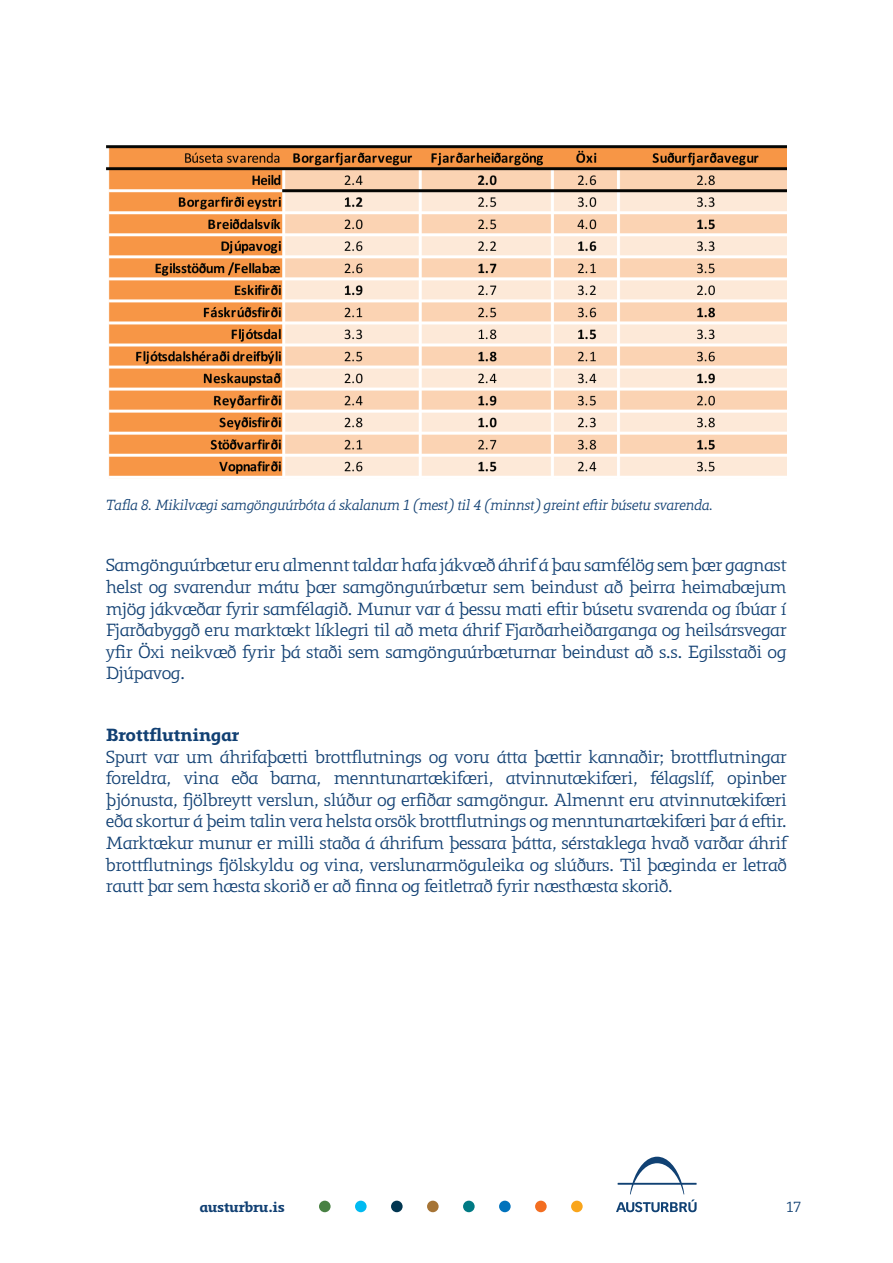
<style>
.page{position:relative;width:893px;height:1263px;background:#fff}
.page>*{position:absolute;margin:0;border:0;box-sizing:border-box;transform-origin:0 0}
.t1{font:18px/21.6px "Regime Pipar B";color:#114073;text-align:justify}
.t2{font:500 18px "Regime Pipar B";color:#114073}
.t3{font:italic 15px "Regime Pipar B";color:#114073}
.t4{font:15px "Regime Pipar B";color:#114073}
.t5{font:500 14.55px "Regime Pipar B";color:#114073}
</style>
<div class="page">
<svg style="left:616px;top:1157px;width:81px;height:55px"></svg>
<svg style="left:319px;top:1201px;width:12px;height:11px"></svg>
<svg style="left:355px;top:1201px;width:12px;height:11px"></svg>
<div style="left:391px;top:1201px;width:12px;height:11px;background:#013651;border-radius:50%"></div>
<svg style="left:427px;top:1201px;width:12px;height:11px"></svg>
<div style="left:463px;top:1201px;width:12px;height:11px;background:#007a84;border-radius:50%"></div>
<svg style="left:499px;top:1201px;width:12px;height:11px"></svg>
<svg style="left:535px;top:1201px;width:12px;height:11px"></svg>
<svg style="left:571px;top:1201px;width:12px;height:11px"></svg>
<img style="left:106px;top:145px;width:680px;height:331px">
<p class="t3" style="left:106px;top:496px;width:609px">Tafla 8. Mikilvægi samgönguúrbóta á skalanum 1 (mest) til 4 (minnst) greint eftir búsetu svarenda.</p>
<p class="t1" style="left:106px;top:554px;width:682px">Samgönguúrbætur eru almennt taldar hafa jákvæð áhrif á þau samfélög sem þær gagnast helst og svarendur mátu þær samgönguúrbætur sem beindust að þeirra heimabæjum mjög jákvæðar fyrir samfélagið. Munur var á þessu mati eftir búsetu svarenda og íbúar í Fjarðabyggð eru marktækt líklegri til að meta áhrif Fjarðarheiðarganga og heilsársvegar yfir Öxi neikvæð fyrir þá staði sem samgönguúrbæturnar beindust að s.s. Egilsstaði og Djúpavog.</p>
<p class="t2" style="left:106px;top:724px;width:135px">Brottflutningar</p>
<p class="t1" style="left:106px;top:745px;width:682px">Spurt var um áhrifaþætti brottflutnings og voru átta þættir kannaðir; brottflutningar foreldra, vina eða barna, menntunartækifæri, atvinnutækifæri, félagslíf, opinber þjónusta, fjölbreytt verslun, slúður og erfiðar samgöngur. Almennt eru atvinnutækifæri eða skortur á þeim talin vera helsta orsök brottflutnings og menntunartækifæri þar á eftir.<br>Marktækur munur er milli staða á áhrifum þessara þátta, sérstaklega hvað varðar áhrif brottflutnings fjölskyldu og vina, verslunarmöguleika og slúðurs. Til þæginda er letrað rautt þar sem hæsta skorið er að finna og feitletrað fyrir næsthæsta skorið.</p>
<p class="t5" style="left:200px;top:1199px;width:87px">austurbru.is</p>
<p class="t4" style="left:787px;top:1198px;width:16px">17</p>
</div>
